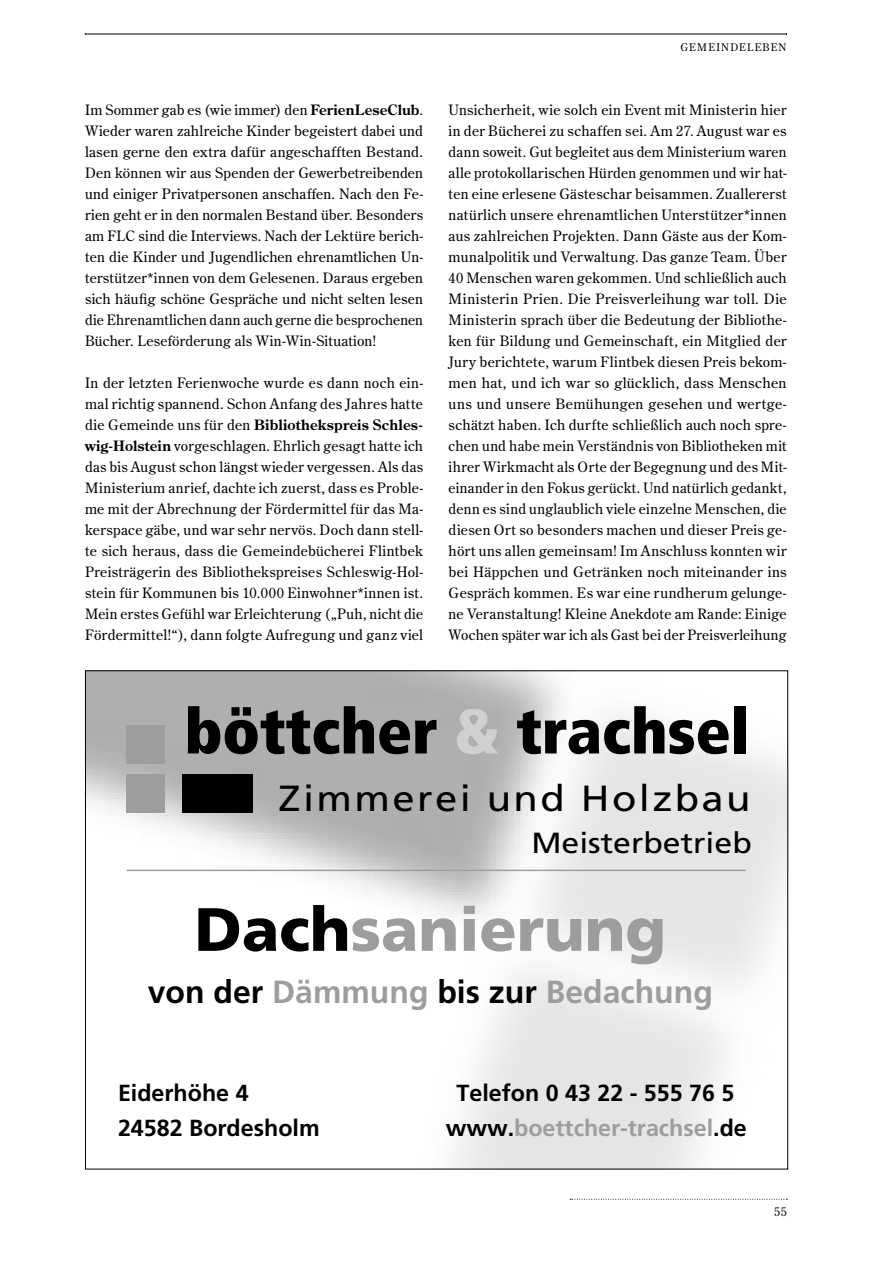
<style>
.page{position:relative;width:893px;height:1263px;background:#fff}
.page>*{position:absolute;margin:0;border:0;box-sizing:border-box;transform-origin:0 0}
.t1{font:900 61.05px "Frutiger LT Std";color:#9d9d9c}
.t2{font:36.3px "Frutiger LT Std";letter-spacing:.06em;color:#000;scale:1.1 1}
.t3{font:700 31.95px "Frutiger LT Std";color:#9d9d9c}
.t4{font:29.1px "Frutiger LT Std";color:#000;scale:1.1 1}
.t5{font:700 23.25px "Frutiger LT Std";color:#000}
.t6{font:700 23.25px "Frutiger LT Std";color:#9d9d9c}
.t7{font:14.25px/21px "Century Old Style Std";letter-spacing:.015em;color:#000;text-align:justify}
.t8{font:12px "Century Old Style Std";color:#000}
.t9{font:10.5px "Century Old Style Std";letter-spacing:.1em;color:#000}
.s1{font-weight:700}
.s2{color:#000}
</style>
<div class="page">
<hr style="left:85px;top:34px;width:701px;height:1px;background:#000">
<svg style="left:570px;top:1199px;width:217px;height:1px"></svg>
<img style="left:87px;top:672px;width:699px;height:495px">
<svg style="left:188px;top:706px;width:248px;height:48px;background:#585858"></svg>
<svg style="left:457px;top:709px;width:41px;height:45px;background:#c3c3c3"></svg>
<svg style="left:517px;top:706px;width:212px;height:48px"></svg>
<div style="left:734px;top:706px;width:12px;height:47px;background:#000"></div>
<div style="left:127px;top:725px;width:38px;height:38px;background:#9d9d9c"></div>
<div style="left:127px;top:775px;width:38px;height:38px;background:#9d9d9c"></div>
<div style="left:182px;top:775px;width:70px;height:38px;background:#000"></div>
<hr style="left:127px;top:870px;width:619px;height:1px;background:#9d9d9c">
<p class="t7" style="left:85px;top:99px;width:340px">Im Sommer gab es (wie immer) den <span class="s1">FerienLeseClub</span>.<br>Wieder waren zahlreiche Kinder begeistert dabei und lasen gerne den extra dafür angeschafften Bestand.<br>Den können wir aus Spenden der Gewerbetreibenden und einiger Privatpersonen anschaffen. Nach den Fe&shy;rien geht er in den normalen Bestand über. Besonders am FLC sind die Interviews. Nach der Lektüre berich&shy;ten die Kinder und Jugendlichen ehrenamtlichen Un&shy;terstützer*innen von dem Gelesenen. Daraus ergeben sich häufig schöne Gespräche und nicht selten lesen die Ehrenamtlichen dann auch gerne die besprochenen Bücher. Leseförderung als Win-Win-Situation!</p>
<p class="t7" style="left:85px;top:372px;width:340px">In der letzten Ferienwoche wurde es dann noch ein&shy;mal richtig spannend. Schon Anfang des Jahres hatte die Gemeinde uns für den <span class="s1">Bibliothekspreis Schles&shy;wig-Holstein</span> vorgeschlagen. Ehrlich gesagt hatte ich das bis August schon längst wieder vergessen. Als das Ministerium anrief, dachte ich zuerst, dass es Proble&shy;me mit der Abrechnung der Fördermittel für das Ma&shy;kerspace gäbe, und war sehr nervös. Doch dann stell&shy;te sich heraus, dass die Gemeindebücherei Flintbek Preisträgerin des Bibliothekspreises Schleswig-Hol&shy;stein für Kommunen bis 10.000 Einwohner*innen ist.<br>Mein erstes Gefühl war Erleichterung („Puh, nicht die Fördermittel!“), dann folgte Aufregung und ganz viel</p>
<p class="t9" style="left:681px;top:40px;width:108px">GEMEINDELEBEN</p>
<p class="t7" style="left:449px;top:99px;width:340px">Unsicherheit, wie solch ein Event mit Ministerin hier in der Bücherei zu schaffen sei. Am 27. August war es dann soweit. Gut begleitet aus dem Ministerium waren alle protokollarischen Hürden genommen und wir hat&shy;ten eine erlesene Gästeschar beisammen. Zuallererst natürlich unsere ehrenamtlichen Unterstützer*innen aus zahlreichen Projekten. Dann Gäste aus der Kom&shy;munalpolitik und Verwaltung. Das ganze Team. Über 40 Menschen waren gekommen. Und schließlich auch Ministerin Prien. Die Preisverleihung war toll. Die Ministerin sprach über die Bedeutung der Bibliothe&shy;ken für Bildung und Gemeinschaft, ein Mitglied der Jury berichtete, warum Flintbek diesen Preis bekom&shy;men hat, und ich war so glücklich, dass Menschen uns und unsere Bemühungen gesehen und wertge&shy;schätzt haben. Ich durfte schließlich auch noch spre&shy;chen und habe mein Verständnis von Bibliotheken mit ihrer Wirkmacht als Orte der Begegnung und des Mit&shy;einander in den Fokus gerückt. Und natürlich gedankt, denn es sind unglaublich viele einzelne Menschen, die diesen Ort so besonders machen und dieser Preis ge&shy;hört uns allen gemeinsam! Im Anschluss konnten wir bei Häppchen und Getränken noch miteinander ins Gespräch kommen. Es war eine rundherum gelunge&shy;ne Veranstaltung! Kleine Anekdote am Rande: Einige Wochen später war ich als Gast bei der Preisverleihung</p>
<h2 class="t2" style="left:278px;top:777px;width:431px">Zimmerei und Holzbau</h2>
<h3 class="t4" style="left:531px;top:825px;width:202px">Meisterbetrieb</h3>
<h1 class="t1" style="left:194px;top:892px;width:473px"><span class="s2">Dach</span>sanierung</h1>
<h3 class="t3" style="left:148px;top:973px;width:567px"><span class="s2">von der</span> Dämmung <span class="s2">bis zur</span> Bedachung</h3>
<h3 class="t5" style="left:118px;top:1080px;width:132px">Eiderhöhe 4</h3>
<h3 class="t5" style="left:456px;top:1079px;width:280px">Telefon 0 43 22 - 555 76 5</h3>
<h3 class="t5" style="left:118px;top:1114px;width:203px">24582 Bordesholm</h3>
<h3 class="t6" style="left:446px;top:1115px;width:303px"><span class="s2">www.</span>boettcher-trachsel<span class="s2">.de</span></h3>
<p class="t8" style="left:774px;top:1204px;width:14px">55</p>
</div>
